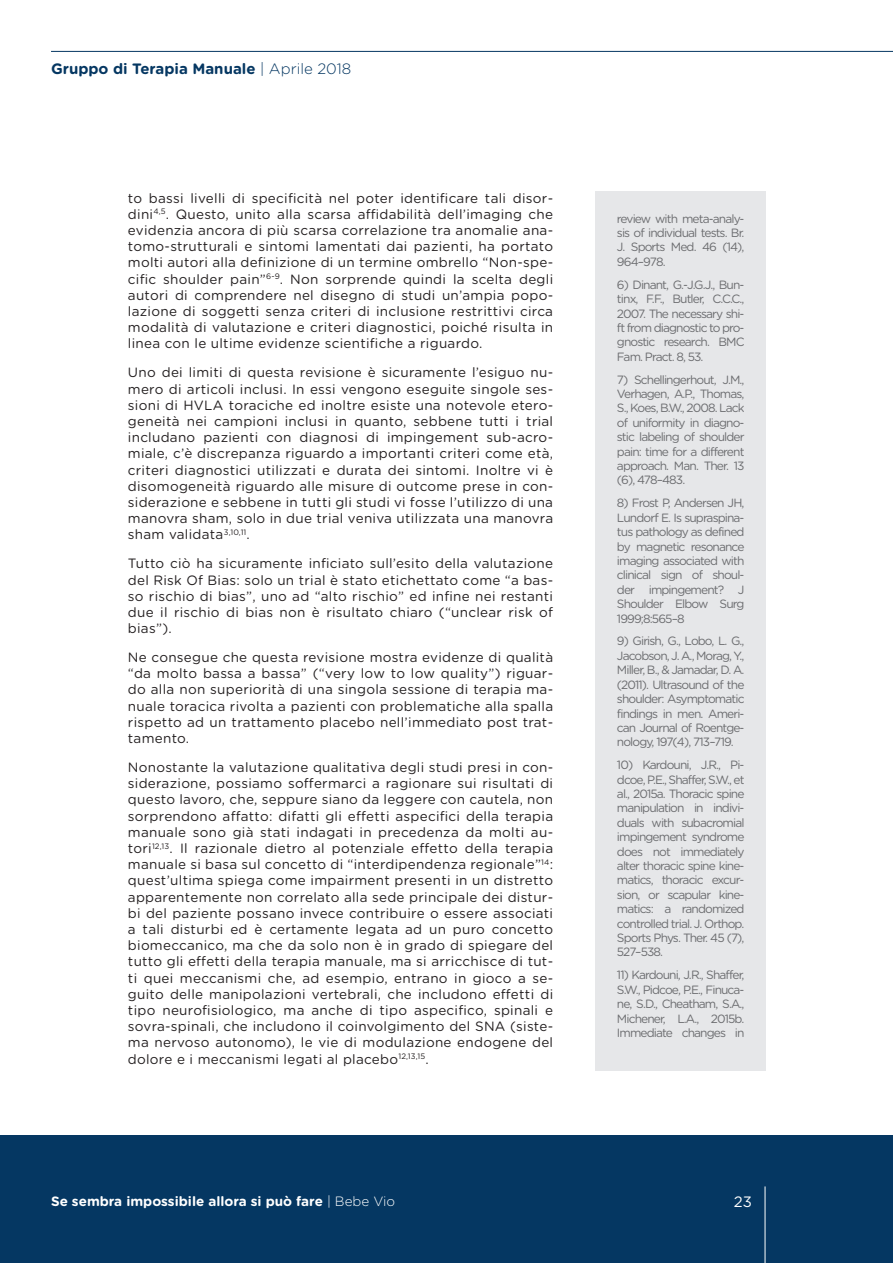
<style>
.page{position:relative;width:893px;height:1263px;background:#fff}
.page>*{position:absolute;margin:0;border:0;box-sizing:border-box;transform-origin:0 0}
.t1{font:700 15px "Gotham Rounded";color:#053762}
.t2{font:15px "Gotham Rounded";color:#fff}
.t3{font:13.5px/16.2px "Gotham Rounded";letter-spacing:.02em;color:#231f20;text-align:justify}
.t4{font:700 13.5px "Gotham Rounded";color:#fff}
.t5{font:12px/14.4px "Gotham Rounded";letter-spacing:-.075em;color:#6c6d70;text-align:justify}
.s1{font-weight:300}
</style>
<div class="page">
<div style="left:0;top:1135px;width:893px;height:128px;background:#053762"></div>
<hr style="left:765px;top:1186px;width:1px;height:77px;background:#fff">
<hr style="left:51px;top:51px;width:842px;height:1px;background:#053762">
<hr style="left:0;top:0;width:1px;height:78px;background:#e6e7e9">
<div style="left:596px;top:192px;width:170px;height:879px;background:#e6e7e9"></div>
<p class="t1" style="left:51px;top:57px;width:302px">Gruppo di Terapia Manuale <span class="s1">| Aprile 2018</span></p>
<p class="t3" style="left:128px;top:189px;width:427px">to bassi livelli di specificità nel poter identificare tali disor&shy;dini<sup>4,5</sup>. Questo, unito alla scarsa affidabilità dell’imaging che evidenzia ancora di più scarsa correlazione tra anomalie ana&shy;tomo-strutturali e sintomi lamentati dai pazienti, ha portato molti autori alla definizione di un termine ombrello “Non-spe&shy;cific shoulder pain”<sup>6-9</sup>. Non sorprende quindi la scelta degli autori di comprendere nel disegno di studi un’ampia popo&shy;lazione di soggetti senza criteri di inclusione restrittivi circa modalità di valutazione e criteri diagnostici, poiché risulta in linea con le ultime evidenze scientifiche a riguardo.</p>
<p class="t3" style="left:128px;top:364px;width:427px">Uno dei limiti di questa revisione è sicuramente l’esiguo nu&shy;mero di articoli inclusi. In essi vengono eseguite singole ses&shy;sioni di HVLA toraciche ed inoltre esiste una notevole etero&shy;geneità nei campioni inclusi in quanto, sebbene tutti i trial includano pazienti con diagnosi di impingement sub-acro&shy;miale, c’è discrepanza riguardo a importanti criteri come età, criteri diagnostici utilizzati e durata dei sintomi. Inoltre vi è disomogeneità riguardo alle misure di outcome prese in con&shy;siderazione e sebbene in tutti gli studi vi fosse l’utilizzo di una manovra sham, solo in due trial veniva utilizzata una manovra sham validata<sup>3,10,11</sup>.</p>
<p class="t3" style="left:128px;top:555px;width:427px">Tutto ciò ha sicuramente inficiato sull’esito della valutazione del Risk Of Bias: solo un trial è stato etichettato come “a bas&shy;so rischio di bias”, uno ad “alto rischio” ed infine nei restanti due il rischio di bias non è risultato chiaro (“unclear risk of bias”).</p>
<p class="t3" style="left:128px;top:649px;width:427px">Ne consegue che questa revisione mostra evidenze di qualità “da molto bassa a bassa” (“very low to low quality”) riguar&shy;do alla non superiorità di una singola sessione di terapia ma&shy;nuale toracica rivolta a pazienti con problematiche alla spalla rispetto ad un trattamento placebo nell’immediato post trat&shy;tamento.</p>
<p class="t3" style="left:128px;top:758px;width:427px">Nonostante la valutazione qualitativa degli studi presi in con&shy;siderazione, possiamo soffermarci a ragionare sui risultati di questo lavoro, che, seppure siano da leggere con cautela, non sorprendono affatto: difatti gli effetti aspecifici della terapia manuale sono già stati indagati in precedenza da molti au&shy;tori<sup>12,13</sup>. Il razionale dietro al potenziale effetto della terapia manuale si basa sul concetto di “interdipendenza regionale”<sup>14</sup>: quest’ultima spiega come impairment presenti in un distretto apparentemente non correlato alla sede principale dei distur&shy;bi del paziente possano invece contribuire o essere associati a tali disturbi ed è certamente legata ad un puro concetto biomeccanico, ma che da solo non è in grado di spiegare del tutto gli effetti della terapia manuale, ma si arricchisce di tut&shy;ti quei meccanismi che, ad esempio, entrano in gioco a se&shy;guito delle manipolazioni vertebrali, che includono effetti di tipo neurofisiologico, ma anche di tipo aspecifico, spinali e sovra-spinali, che includono il coinvolgimento del SNA (siste&shy;ma nervoso autonomo), le vie di modulazione endogene del dolore e i meccanismi legati al placebo<sup>12,13,15</sup>.</p>
<p class="t4" style="left:51px;top:1191px;width:346px">Se sembra impossibile allora si può fare <span class="s1">| Bebe Vio</span></p>
<p class="t5" style="left:617px;top:211px;width:129px">review with meta-analy&shy;sis of individual tests. Br.<br>J. Sports Med. 46 (14), 964–978.</p>
<p class="t5" style="left:617px;top:277px;width:129px">6) Dinant, G.-J.G.J., Bun&shy;tinx, F.F., Butler, C.C.C., 2007. The necessary shi&shy;ft from diagnostic to pro&shy;gnostic research. BMC Fam. Pract. 8, 53.</p>
<p class="t5" style="left:617px;top:372px;width:129px">7) Schellingerhout, J.M., Verhagen, A.P., Thomas, S., Koes, B.W., 2008. Lack of uniformity in diagno&shy;stic labeling of shoulder pain: time for a different approach. Man. Ther. 13 (6), 478–483.</p>
<p class="t5" style="left:617px;top:495px;width:129px">8) Frost P, Andersen JH, Lundorf E. Is supraspina&shy;tus pathology as defined by magnetic resonance imaging associated with clinical sign of shoul&shy;der impingement? J Shoulder Elbow Surg 1999;8:565–8</p>
<p class="t5" style="left:617px;top:633px;width:129px">9) Girish, G., Lobo, L. G., Jacobson, J. A., Morag, Y., Miller, B., &amp; Jamadar, D. A. (2011). Ultrasound of the shoulder: Asymptomatic findings in men. Ameri&shy;can Journal of Roentge&shy;nology, 197(4), 713–719.</p>
<p class="t5" style="left:617px;top:757px;width:129px">10) Kardouni, J.R., Pi&shy;dcoe, P.E., Shaffer, S.W., et al., 2015a. Thoracic spine manipulation in indivi&shy;duals with subacromial impingement syndrome does not immediately alter thoracic spine kine&shy;matics, thoracic excur&shy;sion, or scapular kine&shy;matics: a randomized controlled trial. J. Orthop.<br>Sports Phys. Ther. 45 (7), 527–538.</p>
<p class="t5" style="left:617px;top:967px;width:129px">11) Kardouni, J.R., Shaffer, S.W., Pidcoe, P.E., Finuca&shy;ne, S.D., Cheatham, S.A., Michener, L.A., 2015b.<br>Immediate changes in</p>
<p class="t2" style="left:734px;top:1191px;width:20px">23</p>
</div>
